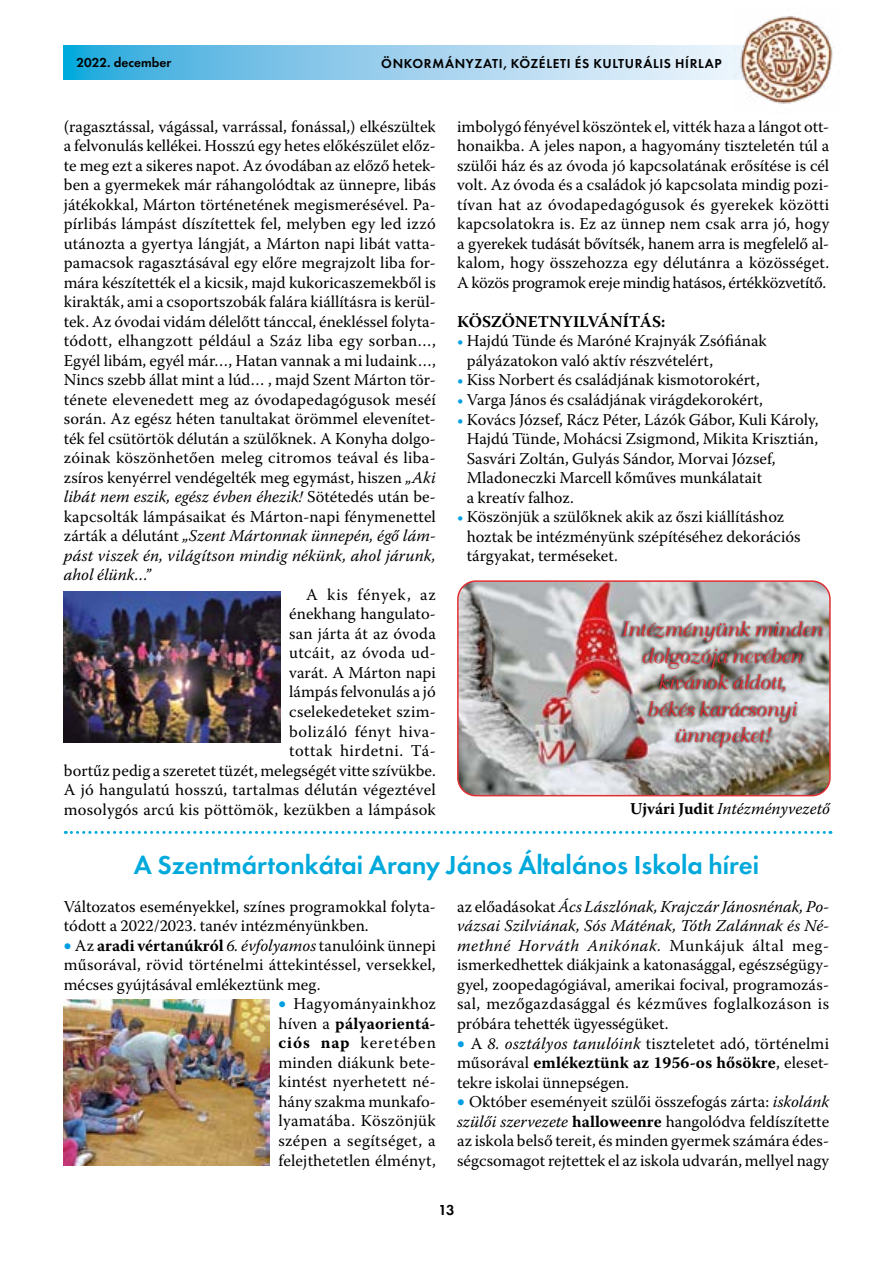
<style>
.page{position:relative;width:893px;height:1263px;background:#fff}
.page>*{position:absolute;margin:0;border:0;box-sizing:border-box;transform-origin:0 0}
.t1{font:600 27px "Futura TEE";color:#00a9dc}
.t2{font:20.25px/26.4px "Bellevue Hun";color:#e12f33;text-align:center}
.t3{font:16.5px/19.5px "Warnock Pro";letter-spacing:.005em;color:#000;text-align:justify}
.t4{font:italic 16.5px "Warnock Pro";color:#000}
.t5{font:700 16.5px "Warnock Pro";color:#000}
.t6{font:600 15px "Futura TEE";color:#000}
.t7{font:600 13.5px "Futura TEE";letter-spacing:.04em;color:#000}
.t8{font:600 13.5px "Futura TEE";color:#000}
.s1{font-style:italic}
.s2{font-family:"Minion Pro";color:#009fe3}
.s3{font-weight:700;font-style:normal}
.s4{color:#009fe3}
.s5{font-weight:700}
</style>
<div class="page">
<svg style="left:64px;top:45px;width:669px;height:34px;background:#94cfec"></svg>
<img style="left:733px;top:16px;width:102px;height:88px">
<img style="left:64px;top:592px;width:216px;height:150px">
<svg style="left:65px;top:831px;width:766px;height:3px"></svg>
<img style="left:458px;top:583px;width:370px;height:213px">
<div style="left:457px;top:580px;width:374px;height:216px;border:2px solid #e12f33;border-radius:18px"></div>
<svg style="left:618px;top:620px;width:207px;height:129px;background:#adadad"></svg>
<img style="left:64px;top:999px;width:206px;height:166px">
<p class="t8" style="left:77px;top:54px;width:96px">2022. december</p>
<p class="t7" style="left:381px;top:55px;width:342px">ÖNKORMÁNYZATI, KÖZÉLETI ÉS KULTURÁLIS HÍRLAP</p>
<p class="t3" style="left:64px;top:116px;width:374px">(ragasztással, vágással, varrással, fonással,) elkészültek a felvonulás kellékei. Hosszú egy hetes előkészület előz&shy;te meg ezt a sikeres napot. Az óvodában az előző hetek&shy;ben a gyermekek már ráhangolódtak az ünnepre, libás játékokkal, Márton történetének megismerésével. Pa&shy;pírlibás lámpást díszítettek fel, melyben egy led izzó utánozta a gyertya lángját, a Márton napi libát vatta&shy;pamacsok ragasztásával egy előre megrajzolt liba for&shy;mára készítették el a kicsik, majd kukoricaszemekből is kirakták, ami a csoportszobák falára kiállításra is kerül&shy;tek. Az óvodai vidám délelőtt tánccal, énekléssel folyta&shy;tódott, elhangzott például a Száz liba egy sorban…, Egyél libám, egyél már…, Hatan vannak a mi ludaink…, Nincs szebb állat mint a lúd… , majd Szent Márton tör&shy;ténete elevenedett meg az óvodapedagógusok meséí során. Az egész héten tanultakat örömmel elevenítet&shy;ték fel csütörtök délután a szülőknek. A Konyha dolgo&shy;zóinak köszönhetően meleg citromos teával és liba&shy;zsíros kenyérrel vendégelték meg egymást, hiszen <span class="s1">„Aki libát nem eszik, egész évben éhezik!</span> Sötétedés után be&shy;kapcsolták lámpásaikat és Márton-napi fénymenettel zárták a délutánt <span class="s1">„Szent Mártonnak ünnepén, égő lám&shy;pást viszek én, világítson mindig nékünk, ahol járunk, ahol élünk…”</span></p>
<p class="t3" style="left:64px;top:584px;width:374px;text-align:right">A kis fények, az<br>énekhang hangulato-<br>san járta át az óvoda<br>utcáit, az óvoda ud-<br>varát. A Márton napi<br>lámpás felvonulás a jó<br>cselekedeteket szim-<br>bolizáló fényt hiva-<br>tottak hirdetni. Tá-<br>bortűz pedig a szeretet tüzét, melegségét vitte szívükbe.<br>A jó hangulatú hosszú, tartalmas délután végeztével mosolygós arcú kis pöttömök, kezükben a lámpások</p>
<p class="t3" style="left:457px;top:116px;width:374px">imbolygó fényével köszöntek el, vitték haza a lángot ott&shy;honaikba. A jeles napon, a hagyomány tiszteletén túl a szülői ház és az óvoda jó kapcsolatának erősítése is cél volt. Az óvoda és a családok jó kapcsolata mindig pozi&shy;tívan hat az óvodapedagógusok és gyerekek közötti kapcsolatokra is. Ez az ünnep nem csak arra jó, hogy a gyerekek tudását bővítsék, hanem arra is megfelelő al&shy;kalom, hogy összehozza egy délutánra a közösséget.<br>A közös programok ereje mindig hatásos, értékközvetítő.</p>
<p class="t5" style="left:457px;top:312px;width:210px">KÖSZÖNETNYILVÁNÍTÁS:</p>
<p class="t3" style="left:467px;top:331px;width:302px;text-indent:-10px"><span class="s2">•</span> Hajdú Tünde és Maróné Krajnyák Zsófiának pályázatokon való aktív részvételért,</p>
<p class="t3" style="left:457px;top:370px;width:304px"><span class="s2">•</span> Kiss Norbert és családjának kismotorokért,</p>
<p class="t3" style="left:457px;top:390px;width:307px"><span class="s2">•</span> Varga János és családjának virágdekorokért,</p>
<p class="t3" style="left:467px;top:409px;width:353px;text-align:left;text-indent:-10px"><span class="s2">•</span> Kovács József, Rácz Péter, Lázók Gábor, Kuli Károly, Hajdú Tünde, Mohácsi Zsigmond, Mikita Krisztián, Sasvári Zoltán, Gulyás Sándor, Morvai József, Mladoneczki Marcell kőműves munkálatait<br>a kreatív falhoz.</p>
<p class="t3" style="left:467px;top:507px;width:335px;text-align:left;text-indent:-10px"><span class="s2">•</span> Köszönjük a szülőknek akik az őszi kiállításhoz hoztak be intézményünk szépítéséhez dekorációs tárgyakat, terméseket.</p>
<p class="t2" style="left:620px;top:617px;width:202px">Intézményünk minden dolgozója nevében kívánok áldott,<br>békés karácsonyi ünnepeket!</p>
<p class="t4" style="left:630px;top:799px;width:201px"><span class="s3">Ujvári Judit</span> Intézményvezető</p>
<h1 class="t1" style="left:134px;top:848px;width:627px">A Szentmártonkátai Arany János Általános Iskola hírei</h1>
<p class="t3" style="left:64px;top:896px;width:374px">Változatos eseményekkel, színes programokkal folyta&shy;tódott a 2022/2023. tanév intézményünkben.</p>
<p class="t3" style="left:64px;top:935px;width:374px"><span class="s4">•</span> Az <span class="s5">aradi vértanúkról</span> <span class="s1">6. évfolyamos</span> tanulóink ünnepi műsorával, rövid történelmi áttekintéssel, versekkel, mécses gyújtásával emlékeztünk meg.</p>
<p class="t3" style="left:278px;top:994px;width:159px"><span class="s4">•</span> Hagyományainkhoz híven a <span class="s5">pályaorientá&shy;ciós nap</span> keretében minden diákunk bete&shy;kintést nyerhetett né&shy;hány szakma munkafo&shy;lyamatába. Köszönjük szépen a segítséget, a felejthetetlen élményt,</p>
<p class="t3" style="left:457px;top:896px;width:374px">az előadásokat <span class="s1">Ács Lászlónak, Krajczár Jánosnénak, Po&shy;vázsai Szilviának, Sós Máténak, Tóth Zalánnak és Né&shy;methné Horváth Anikónak.</span> Munkájuk által meg&shy;ismerkedhettek diákjaink a katonasággal, egészségüg - gyel, zoopedagógiával, amerikai focival, programozás&shy;sal, mezőgazdasággal és kézműves foglalkozáson is próbára tehették ügyességüket.</p>
<p class="t3" style="left:457px;top:1033px;width:374px"><span class="s4">•</span> A <span class="s1">8. osztályos tanulóink</span> tiszteletet adó, történelmi műsorával <span class="s5">emlékeztünk az 1956-os hősökre</span>, eleset&shy;tekre iskolai ünnepségen.</p>
<p class="t3" style="left:457px;top:1091px;width:374px"><span class="s4">•</span> Október eseményeit szülői összefogás zárta: <span class="s1">iskolánk szülői szervezete</span> <span class="s5">halloweenre</span> hangolódva feldíszítette az iskola belső tereit, és minden gyermek számára édes&shy;ségcsomagot rejtettek el az iskola udvarán, mellyel nagy</p>
<p class="t6" style="left:438px;top:1201px;width:18px">13</p>
</div>
